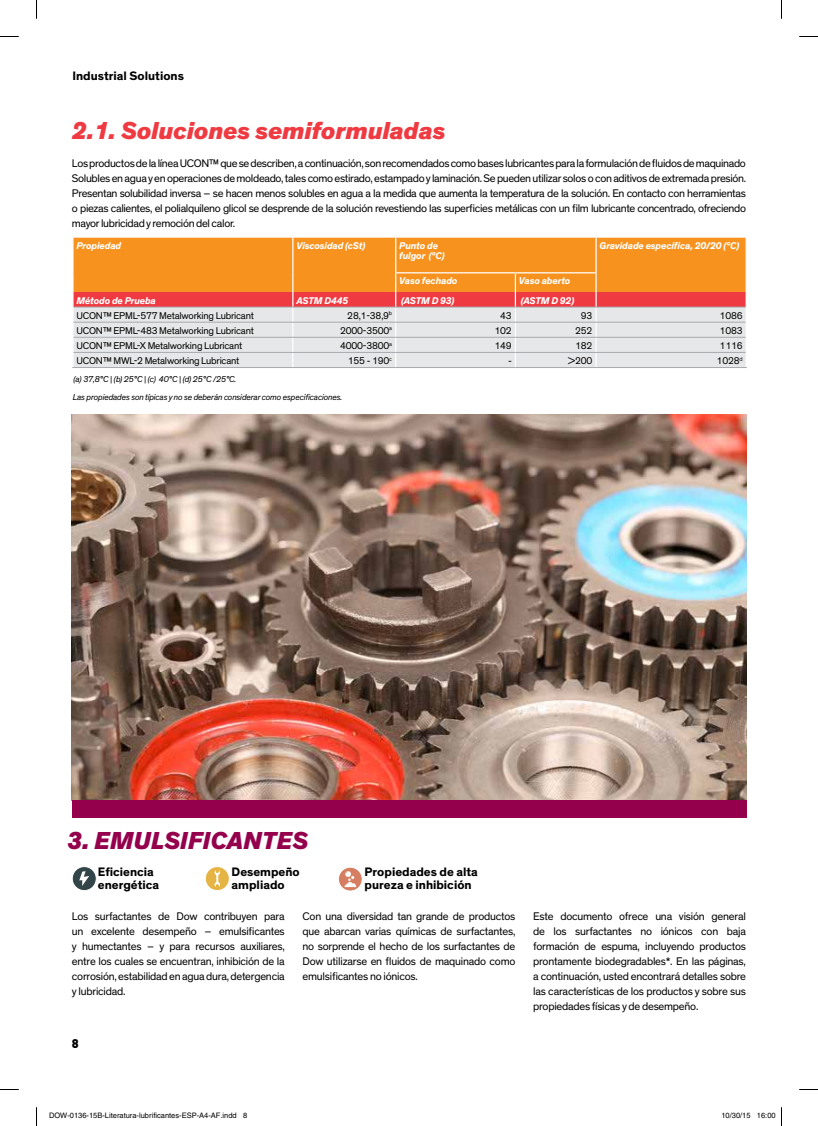
<style>
.page{position:relative;width:818px;height:1126px;background:#fff}
.page>*{position:absolute;margin:0;border:0;box-sizing:border-box;transform-origin:0 0}
.t1{font:italic 800 25px "Dow Corporate";color:#ef3a42}
.t2{font:italic 800 25px "Dow Corporate";color:#95004d}
.t3{font:700 12.5px/12.5px "Dow Corporate";color:#000}
.t4{font:900 12.5px "DIN";color:#000}
.t5{font:11.25px/15px "Dow Corporate";letter-spacing:-.02em;color:#000;text-align:justify}
.t6{font:10px "Dow Corporate";letter-spacing:-.02em;color:#000}
.t7{font:italic 700 10px/10px "Dow Corporate";letter-spacing:-.02em;color:#fff}
.t8{font:italic 8.75px "Dow Corporate";letter-spacing:-.02em;color:#000}
.t9{font:7.5px "Helvetica";color:#000}
</style>
<div class="page">
<svg style="left:338px;top:867px;width:24px;height:23px"></svg>
<div style="left:338px;top:866px;width:24px;height:25px;border:1px solid #fff;border-radius:50%"></div>
<svg style="left:344px;top:871px;width:12px;height:16px"></svg>
<img style="left:72px;top:414px;width:673px;height:386px">
<div style="left:72px;top:800px;width:673px;height:18px;background:#95004d"></div>
<div style="left:72px;top:866px;width:24px;height:24px;background:#324548;border-radius:50%"></div>
<div style="left:72px;top:866px;width:24px;height:24px;border:1px solid #fff;border-radius:50%"></div>
<svg style="left:79px;top:871px;width:10px;height:14px"></svg>
<div style="left:205px;top:866px;width:24px;height:24px;background:#e6b345;border-radius:50%"></div>
<div style="left:205px;top:866px;width:24px;height:24px;border:1px solid #fff;border-radius:50%"></div>
<svg style="left:214px;top:870px;width:6px;height:16px"></svg>
<svg style="left:73px;top:238px;width:673px;height:129px;background:#edae7e"></svg>
<hr style="left:73px;top:307px;width:220px;height:1px;background:#a7a9ac">
<hr style="left:293px;top:307px;width:102px;height:1px;background:#a7a9ac">
<hr style="left:395px;top:307px;width:120px;height:1px;background:#a7a9ac">
<hr style="left:515px;top:307px;width:80px;height:1px;background:#a7a9ac">
<hr style="left:595px;top:307px;width:150px;height:1px;background:#a7a9ac">
<hr style="left:73px;top:322px;width:220px;height:1px;background:#a7a9ac">
<hr style="left:293px;top:322px;width:102px;height:1px;background:#a7a9ac">
<hr style="left:395px;top:322px;width:120px;height:1px;background:#a7a9ac">
<hr style="left:515px;top:322px;width:80px;height:1px;background:#a7a9ac">
<hr style="left:595px;top:322px;width:150px;height:1px;background:#a7a9ac">
<hr style="left:73px;top:337px;width:220px;height:1px;background:#a7a9ac">
<hr style="left:293px;top:337px;width:102px;height:1px;background:#a7a9ac">
<hr style="left:395px;top:337px;width:120px;height:1px;background:#a7a9ac">
<hr style="left:515px;top:337px;width:80px;height:1px;background:#a7a9ac">
<hr style="left:595px;top:337px;width:150px;height:1px;background:#a7a9ac">
<hr style="left:73px;top:352px;width:220px;height:1px;background:#a7a9ac">
<hr style="left:293px;top:352px;width:102px;height:1px;background:#a7a9ac">
<hr style="left:395px;top:352px;width:120px;height:1px;background:#a7a9ac">
<hr style="left:515px;top:352px;width:80px;height:1px;background:#a7a9ac">
<hr style="left:595px;top:352px;width:150px;height:1px;background:#a7a9ac">
<hr style="left:72px;top:367px;width:221px;height:1px;background:#a7a9ac">
<hr style="left:293px;top:367px;width:102px;height:1px;background:#a7a9ac">
<hr style="left:395px;top:367px;width:120px;height:1px;background:#a7a9ac">
<hr style="left:515px;top:367px;width:80px;height:1px;background:#a7a9ac">
<hr style="left:595px;top:367px;width:151px;height:1px;background:#a7a9ac">
<hr style="left:395px;top:272px;width:120px;height:1px;background:#fff">
<hr style="left:515px;top:272px;width:81px;height:1px;background:#fff">
<svg style="left:0;top:36px;width:19px;height:1px"></svg>
<svg style="left:799px;top:36px;width:18px;height:1px"></svg>
<svg style="left:0;top:1089px;width:19px;height:1px"></svg>
<svg style="left:799px;top:1089px;width:18px;height:1px"></svg>
<svg style="left:36px;top:0;width:1px;height:19px"></svg>
<svg style="left:36px;top:1107px;width:1px;height:18px"></svg>
<p class="t3" style="left:72px;top:70px;width:113px">Industrial Solutions</p>
<h1 class="t1" style="left:72px;top:115px;width:374px">2.1. Soluciones semiformuladas</h1>
<p class="t5" style="left:72px;top:156px;width:675px">Los productos de la línea UCON™ que se describen, a continuación, son recomendados como bases lubricantes para la formulación de fluidos de maquinado Solubles en agua y en operaciones de moldeado, tales como estirado, estampado y laminación. Se pueden utilizar solos o con aditivos de extremada presión.<br>Presentan solubilidad inversa – se hacen menos solubles en agua a la medida que aumenta la temperatura de la solución. En contacto con herramientas o piezas calientes, el polialquileno glicol se desprende de la solución revestiendo las superficies metálicas con un film lubricante concentrado, ofreciendo mayor lubricidad y remoción del calor.</p>
<p class="t7" style="left:76px;top:241px;width:46px">Propiedad</p>
<p class="t7" style="left:296px;top:241px;width:71px">Viscosidad (cSt)</p>
<p class="t7" style="left:399px;top:241px;width:47px">Punto de fulgor (ºC)</p>
<p class="t7" style="left:599px;top:241px;width:141px">Gravidade específica, 20/20 (ºC)</p>
<p class="t7" style="left:399px;top:276px;width:60px">Vaso fechado</p>
<p class="t7" style="left:518px;top:276px;width:53px">Vaso aberto</p>
<p class="t7" style="left:76px;top:295px;width:81px">Método de Prueba</p>
<p class="t7" style="left:296px;top:295px;width:53px">ASTM D445</p>
<p class="t7" style="left:401px;top:295px;width:55px">(ASTM D 93)</p>
<p class="t7" style="left:520px;top:295px;width:55px">(ASTM D 92)</p>
<p class="t6" style="left:76px;top:309px;width:179px">UCON™ EPML-577 Metalworking Lubricant</p>
<p class="t6" style="left:347px;top:309px;width:46px">28,1-38,9<sup>b</sup></p>
<p class="t6" style="left:500px;top:309px;width:13px">43</p>
<p class="t6" style="left:580px;top:309px;width:13px">93</p>
<p class="t6" style="left:719px;top:309px;width:25px">1086</p>
<p class="t6" style="left:76px;top:324px;width:179px">UCON™ EPML-483 Metalworking Lubricant</p>
<p class="t6" style="left:340px;top:324px;width:54px">2000-3500<sup>a</sup></p>
<p class="t6" style="left:494px;top:324px;width:19px">102</p>
<p class="t6" style="left:575px;top:324px;width:19px">252</p>
<p class="t6" style="left:719px;top:324px;width:25px">1083</p>
<p class="t6" style="left:76px;top:339px;width:167px">UCON™ EPML-X Metalworking Lubricant</p>
<p class="t6" style="left:340px;top:339px;width:54px">4000-3800<sup>a</sup></p>
<p class="t6" style="left:494px;top:339px;width:19px">149</p>
<p class="t6" style="left:575px;top:339px;width:19px">182</p>
<p class="t6" style="left:719px;top:339px;width:25px">1116</p>
<p class="t6" style="left:76px;top:355px;width:164px">UCON™ MWL-2 Metalworking Lubricant</p>
<p class="t6" style="left:347px;top:355px;width:46px">155 - 190<sup>c</sup></p>
<p class="t6" style="left:507px;top:355px;width:5px">-</p>
<p class="t6" style="left:567px;top:355px;width:26px">&gt;200</p>
<p class="t6" style="left:716px;top:355px;width:28px">1028<sup>d</sup></p>
<p class="t8" style="left:73px;top:392px;width:271px">Las propiedades son típicas y no se deberán considerar como especificaciones.</p>
<p class="t8" style="left:73px;top:374px;width:164px">(a) 37,8°C | (b) 25°C | (c) 40°C | (d) 25°C /25°C.</p>
<h1 class="t2" style="left:67px;top:825px;width:242px">3. EMULSIFICANTES</h1>
<p class="t3" style="left:98px;top:865px;width:63px">Eficiencia energética</p>
<p class="t3" style="left:231px;top:865px;width:70px">Desempeño ampliado</p>
<p class="t3" style="left:364px;top:865px;width:115px">Propiedades de alta pureza e inhibición</p>
<p class="t5" style="left:72px;top:908px;width:214px">Los surfactantes de Dow contribuyen para un excelente desempeño – emulsificantes y humectantes – y para recursos auxiliares, entre los cuales se encuentran, inhibición de la corrosión, estabilidad en agua dura, detergencia y lubricidad.</p>
<p class="t5" style="left:302px;top:908px;width:214px">Con una diversidad tan grande de productos que abarcan varias químicas de surfactantes, no sorprende el hecho de los surfactantes de Dow utilizarse en fluidos de maquinado como emulsificantes no iónicos.</p>
<p class="t5" style="left:533px;top:908px;width:214px">Este documento ofrece una visión general de los surfactantes no iónicos con baja formación de espuma, incluyendo productos prontamente biodegradables*. En las páginas, a continuación, usted encontrará detalles sobre las características de los productos y sobre sus propiedades físicas y de desempeño.</p>
<p class="t4" style="left:72px;top:1035px;width:8px">8</p>
<p class="t9" style="left:49px;top:1111px;width:199px">DOW-0136-15B-Literatura-lubrificantes-ESP-A4-AF.indd 8</p>
<p class="t9" style="left:721px;top:1111px;width:56px">10/30/15 16:00</p>
</div>
